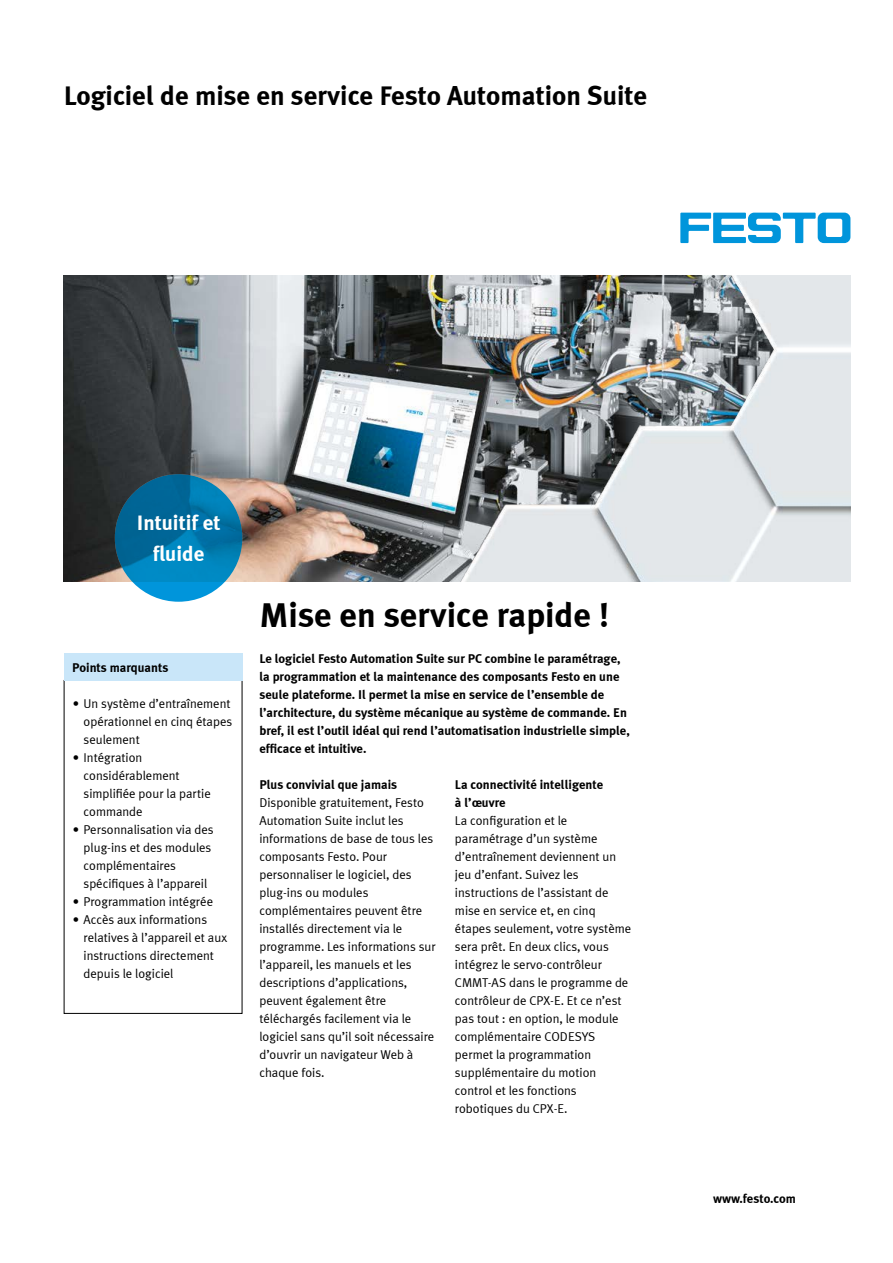
<style>
.page{position:relative;width:893px;height:1263px;background:#fff}
.page>*{position:absolute;margin:0;border:0;box-sizing:border-box;transform-origin:0 0}
.t1{font:700 34.5px "Meta Plus LF";color:#000}
.t2{font:700 27px "Meta Plus LF";color:#000}
.t3{font:700 21px/31.5px "Meta Plus LF";color:#fff;text-align:center}
.t4{font:12.75px/18px "Meta Plus LF";color:#000}
.t5{font:700 12.75px/18px "Meta Plus LF";color:#000}
</style>
<div class="page">
<img style="left:64px;top:276px;width:324px;height:306px">
<svg style="left:680px;top:213px;width:170px;height:30px"></svg>
<div style="left:64px;top:654px;width:178px;height:27px;background:#c9e6f9"></div>
<svg style="left:115px;top:474px;width:127px;height:128px;background:#0078ad"></svg>
<img style="left:388px;top:276px;width:462px;height:306px">
<h2 class="t2" style="left:64px;top:79px;width:585px">Logiciel de mise en service Festo Automation Suite</h2>
<h3 class="t3" style="left:137px;top:506px;width:85px">Intuitif et fluide</h3>
<p class="t5" style="left:72px;top:658px;width:98px">Points marquants</p>
<p class="t4" style="left:84px;top:694px;width:150px;text-indent:-11px">• Un système d’entraînement opérationnel en cinq étapes seulement</p>
<p class="t4" style="left:84px;top:748px;width:129px;text-indent:-11px">• Intégration considérablement simplifiée pour la partie commande</p>
<p class="t4" style="left:84px;top:820px;width:132px;text-indent:-11px">• Personnalisation via des plug-ins et des modules complémentaires spécifiques à l’appareil</p>
<p class="t4" style="left:73px;top:892px;width:142px">• Programmation intégrée</p>
<p class="t4" style="left:84px;top:910px;width:145px;text-indent:-11px">• Accès aux informations relatives à l’appareil et aux instructions directement depuis le logiciel</p>
<h1 class="t1" style="left:259px;top:593px;width:351px">Mise en service rapide !</h1>
<p class="t5" style="left:259px;top:649px;width:372px">Le logiciel Festo Automation Suite sur PC combine le paramétrage, la programmation et la maintenance des composants Festo en une seule plateforme. Il permet la mise en service de l’ensemble de l’architecture, du système mécanique au système de commande. En bref, il est l’outil idéal qui rend l’automatisation industrielle simple, efficace et intuitive.</p>
<p class="t5" style="left:259px;top:775px;width:139px">Plus convivial que jamais</p>
<p class="t4" style="left:259px;top:793px;width:178px">Disponible gratuitement, Festo<br>Automation Suite inclut les informations de base de tous les composants Festo. Pour personnaliser le logiciel, des plug-ins ou modules complémentaires peuvent être installés directement via le programme. Les informations sur l’appareil, les manuels et les descriptions d’applications, peuvent également être téléchargés facilement via le logiciel sans qu’il soit nécessaire d’ouvrir un navigateur Web à chaque fois.</p>
<p class="t5" style="left:455px;top:775px;width:150px">La connectivité intelligente à l’œuvre</p>
<p class="t4" style="left:455px;top:811px;width:178px">La configuration et le paramétrage d’un système d’entraînement deviennent un jeu d’enfant. Suivez les instructions de l’assistant de mise en service et, en cinq étapes seulement, votre système sera prêt. En deux clics, vous intégrez le servo-contrôleur<br>CMMT-AS dans le programme de contrôleur de CPX-E. Et ce n’est pas tout : en option, le module complémentaire CODESYS permet la programmation supplémentaire du motion control et les fonctions robotiques du CPX-E.</p>
<p class="t5" style="left:713px;top:1189px;width:84px">www.festo.com</p>
</div>
